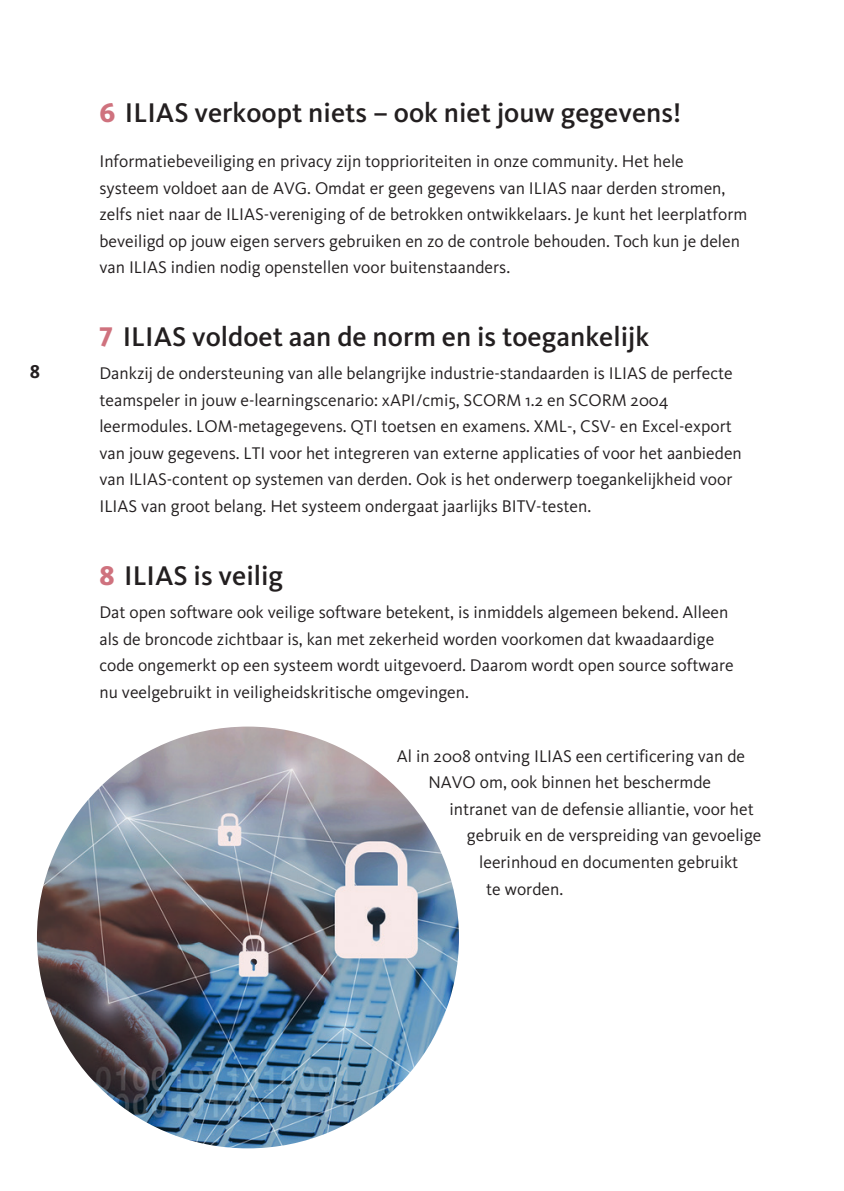
<style>
.page{position:relative;width:844px;height:1191px;background:#fff}
.page>*{position:absolute;margin:0;border:0;box-sizing:border-box;transform-origin:0 0}
.t1{font:500 28px "Kievit Pro";color:#231f20}
.t2{font:700 19.25px "Kievit Pro";color:#231f20}
.t3{font:17.5px/26.4px "Kievit Pro";color:#231f20}
.s1{font-weight:800;color:#cf727e}
</style>
<div class="page">
<img style="left:37px;top:726px;width:422px;height:422px;border-radius:211px">
<p class="t2" style="left:30px;top:360px;width:12px">8</p>
<h1 class="t1" style="left:99px;top:96px;width:583px"><span class="s1">6</span> ILIAS verkoopt niets – ook niet jouw gegevens!</h1>
<p class="t3" style="left:99px;top:148px;width:649px">Informatiebeveiliging en privacy zijn topprioriteiten in onze community. Het hele systeem voldoet aan de AVG. Omdat er geen gegevens van ILIAS naar derden stromen, zelfs niet naar de ILIAS-vereniging of de betrokken ontwikkelaars. Je kunt het leerplatform beveiligd op jouw eigen servers gebruiken en zo de controle behouden. Toch kun je delen van ILIAS indien nodig openstellen voor buitenstaanders.</p>
<h1 class="t1" style="left:99px;top:320px;width:551px"><span class="s1">7</span> ILIAS voldoet aan de norm en is toegankelijk</h1>
<p class="t3" style="left:99px;top:360px;width:643px">Dankzij de ondersteuning van alle belangrijke industrie-standaarden is ILIAS de perfecte teamspeler in jouw e-learningscenario: xAPI/cmi5, SCORM 1.2 en SCORM 2004 leermodules. LOM-metagegevens. QTI toetsen en examens. XML-, CSV- en Excel-export van jouw gegevens. LTI voor het integreren van externe applicaties of voor het aanbieden van ILIAS-content op systemen van derden. Ook is het onderwerp toegankelijkheid voor ILIAS van groot belang. Het systeem ondergaat jaarlijks BITV-testen.</p>
<h1 class="t1" style="left:99px;top:558px;width:185px"><span class="s1">8</span> ILIAS is veilig</h1>
<p class="t3" style="left:99px;top:599px;width:635px">Dat open software ook veilige software betekent, is inmiddels algemeen bekend. Alleen als de broncode zichtbaar is, kan met zekerheid worden voorkomen dat kwaadaardige code ongemerkt op een systeem wordt uitgevoerd. Daarom wordt open source software nu veelgebruikt in veiligheidskritische omgevingen.</p>
<p class="t3" style="left:397px;top:742px;width:349px;text-align:center">Al in 2008 ontving ILIAS een certificering van de<br>NAVO om, ook binnen het beschermde</p>
<p class="t3" style="left:449px;top:795px;width:306px">intranet van de defensie alliantie, voor het</p>
<p class="t3" style="left:467px;top:822px;width:296px">gebruik en de verspreiding van gevoelige</p>
<p class="t3" style="left:479px;top:848px;width:260px">leerinhoud en documenten gebruikt</p>
<p class="t3" style="left:486px;top:875px;width:78px">te worden.</p>
</div>
